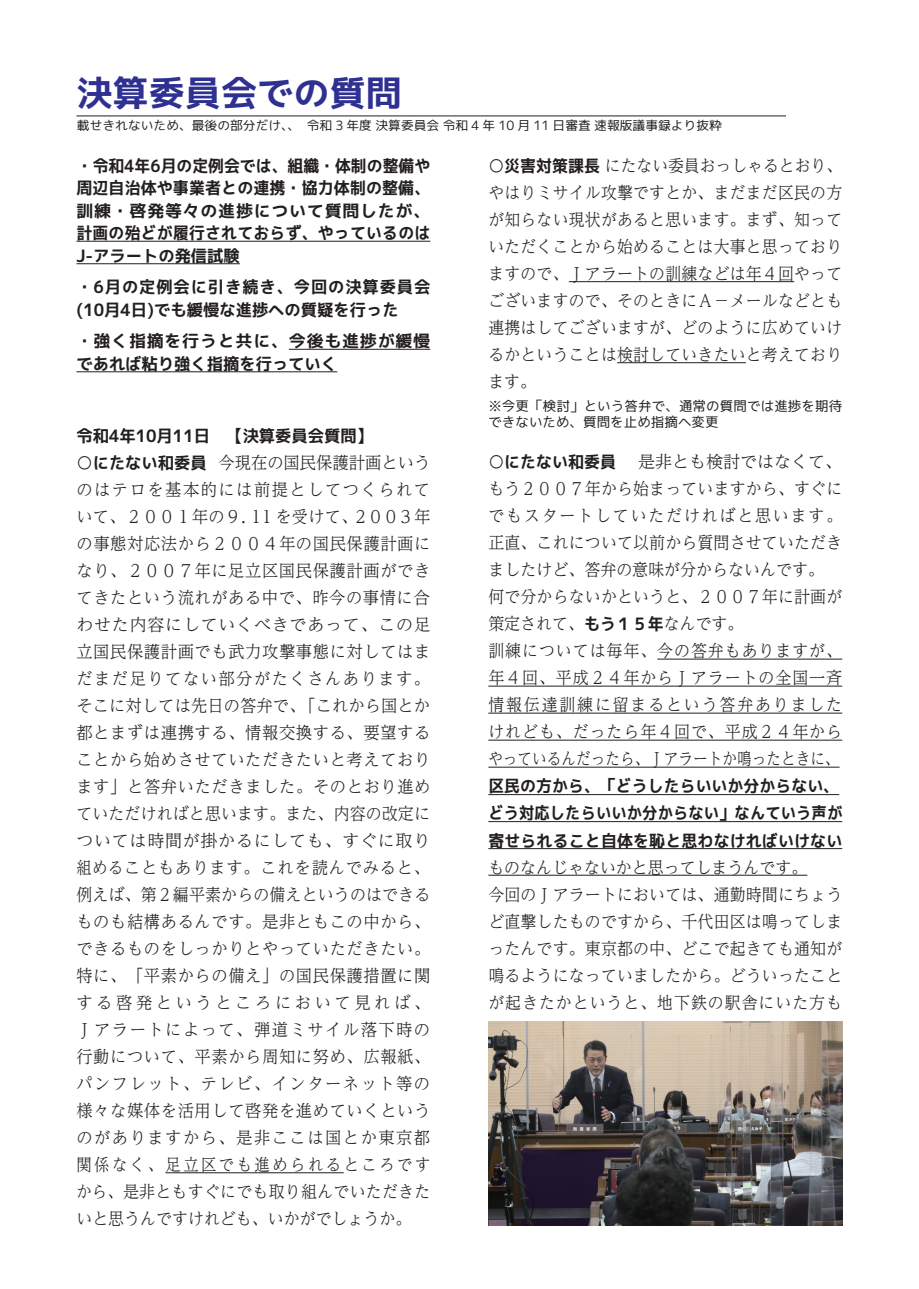
<style>
.page{position:relative;width:919px;height:1289px;background:#fff}
.page>*{position:absolute;margin:0;border:0;box-sizing:border-box;transform-origin:0 0}
.t1{font:36.15px "mplus 2 c bold";color:#2e3092}
.t2{font:300 16.95px/27px "UD Reimin Pr 6 N";letter-spacing:.01em;color:#231f20;text-align:justify;scale:.96 1}
.t3{font:300 16.95px/27px "UD Reimin Pr 6 N";letter-spacing:.01em;color:#231f20}
.t4{font:300 16.95px/27px "UD Reimin Pr 6 N";letter-spacing:.01em;color:#231f20;text-align:justify;scale:.93 1}
.t5{font:16.95px/22.5px "mplus 2 p bold";letter-spacing:.005em;color:#231f20;text-align:justify;scale:.96 1}
.t6{font:300 16.95px/27px "UD Reimin Pr 6 N";letter-spacing:.01em;color:#231f20;scale:.94 1}
.t7{font:16.95px/27px "mplus 2 p bold";letter-spacing:.005em;color:#231f20;scale:.94 1}
.t8{font:16.95px/22.5px "mplus 2 p bold";letter-spacing:.045em;color:#231f20;scale:.96 1}
.t9{font:13.8px/16.5px "mplus 2 p regular";letter-spacing:.005em;color:#231f20}
.t10{font:12.75px "mplus 2 c regular";color:#231f20}
.s1{font-family:"mplus 2 p bold";font-weight:400}
</style>
<div class="page">
<hr style="left:76px;top:116px;width:710px;height:1px;background:#231f20">
<hr style="left:76px;top:241px;width:354px;height:1px;background:#231f20">
<hr style="left:76px;top:263px;width:164px;height:1px;background:#231f20">
<hr style="left:289px;top:349px;width:141px;height:1px;background:#231f20">
<hr style="left:76px;top:371px;width:261px;height:1px;background:#231f20">
<hr style="left:165px;top:1172px;width:179px;height:1px;background:#231f20">
<hr style="left:568px;top:281px;width:226px;height:1px;background:#231f20">
<hr style="left:617px;top:362px;width:128px;height:1px;background:#231f20">
<hr style="left:657px;top:658px;width:185px;height:1px;background:#231f20">
<hr style="left:488px;top:685px;width:354px;height:1px;background:#231f20">
<hr style="left:488px;top:712px;width:354px;height:1px;background:#231f20">
<hr style="left:488px;top:739px;width:354px;height:1px;background:#231f20">
<hr style="left:488px;top:766px;width:351px;height:1px;background:#231f20">
<hr style="left:488px;top:794px;width:351px;height:1px;background:#231f20">
<hr style="left:488px;top:821px;width:354px;height:1px;background:#231f20">
<hr style="left:488px;top:848px;width:354px;height:1px;background:#231f20">
<hr style="left:488px;top:874px;width:319px;height:1px;background:#231f20">
<img style="left:488px;top:1021px;width:354px;height:204px">
<h1 class="t1" style="left:76px;top:67px;width:327px">決算委員会での質問</h1>
<p class="t10" style="left:77px;top:116px;width:646px">載せきれないため、最後の部分だけ、、　令和 3 年度 決算委員会 令和 4 年 10 月 11 日審査 速報版議事録より抜粋</p>
<p class="t5" style="left:76px;top:154px;width:370px">・令和4年6月の定例会では、組織・体制の整備や周辺自治体や事業者との連携・協力体制の整備、訓練・啓発等々の進捗について質問したが、計画の殆どが履行されておらず、やっているのはJ-アラートの発信試験</p>
<p class="t5" style="left:76px;top:276px;width:370px">・6月の定例会に引き続き、今回の決算委員会(10月4日)でも緩慢な進捗への質疑を行った</p>
<p class="t8" style="left:76px;top:330px;width:370px">・強く指摘を行うと共に、今後も進捗が緩慢であれば粘り強く指摘を行っていく</p>
<p class="t4" style="left:488px;top:151px;width:382px"><span class="s1">○災害対策課長</span> にたない委員おっしゃるとおり、やはりミサイル攻撃ですとか、まだまだ区民の方が知らない現状があると思います。まず、知っていただくことから始めることは大事と思っておりますので、Ｊアラートの訓練などは年４回やってございますので、そのときにＡ－メールなどとも連携はしてございますが、どのように広めていけるかということは検討していきたいと考えております。</p>
<p class="t9" style="left:488px;top:397px;width:355px">※今更「検討」という答弁で、通常の質問では進捗を期待できないため、質問を止め指摘へ変更</p>
<p class="t7" style="left:488px;top:448px;width:137px">○にたない和委員</p>
<p class="t5" style="left:76px;top:424px;width:310px">令和4年10月11日　【決算委員会質問】</p>
<p class="t2" style="left:76px;top:448px;width:370px"><span class="s1">○にたない和委員</span> 今現在の国民保護計画というのはテロを基本的には前提としてつくられていて、２００１年の９．１１を受けて、２００３年の事態対応法から２００４年の国民保護計画になり、２００７年に足立区国民保護計画ができてきたという流れがある中で、昨今の事情に合わせた内容にしていくべきであって、この足立国民保護計画でも武力攻撃事態に対してはまだまだ足りてない部分がたくさんあります。そこに対しては先日の答弁で、「これから国とか都とまずは連携する、情報交換する、要望することから始めさせていただきたいと考えております」と答弁いただきました。そのとおり進めていただければと思います。また、内容の改定については時間が掛かるにしても、すぐに取り組めることもあります。これを読んでみると、例えば、第２編平素からの備えというのはできるものも結構あるんです。是非ともこの中から、できるものをしっかりとやっていただきたい。特に、「平素からの備え」の国民保護措置に関する啓発というところにおいて見れば、Ｊアラートによって、弾道ミサイル落下時の行動について、平素から周知に努め、広報紙、パンフレット、テレビ、インターネット等の様々な媒体を活用して啓発を進めていくというのがありますから、是非ここは国とか東京都関係なく、足立区でも進められるところですから、是非ともすぐにでも取り組んでいただきたいと思うんですけれども、いかがでしょうか。</p>
<p class="t3" style="left:488px;top:448px;width:355px;text-indent:150px">是非とも検討ではなくて、もう２００７年から始まっていますから、すぐにでもスタートしていただければと思います。正直、これについて以前から質問させていただきましたけど、答弁の意味が分からないんです。何で分からないかというと、２００７年に計画が策定されて、<span class="s1">もう１５年</span>なんです。<br>訓練については毎年、今の答弁もありますが、年４回、平成２４年からＪアラートの全国一斉情報伝達訓練に留まるという答弁ありましたけれども、だったら年４回で、平成２４年からやっているんだったら、Ｊアラートか鳴ったときに、</p>
<p class="t7" style="left:488px;top:772px;width:378px">区民の方から、「どうしたらいいか分からない、どう対応したらいいか分からない」なんていう声が寄せられること自体を恥と思わなければいけない</p>
<p class="t6" style="left:488px;top:853px;width:378px">ものなんじゃないかと思ってしまうんです。<br>今回のＪアラートにおいては、通勤時間にちょうど直撃したものですから、千代田区は鳴ってしまったんです。東京都の中、どこで起きても通知が鳴るようになっていましたから。どういったことが起きたかというと、地下鉄の駅舎にいた方も</p>
</div>
